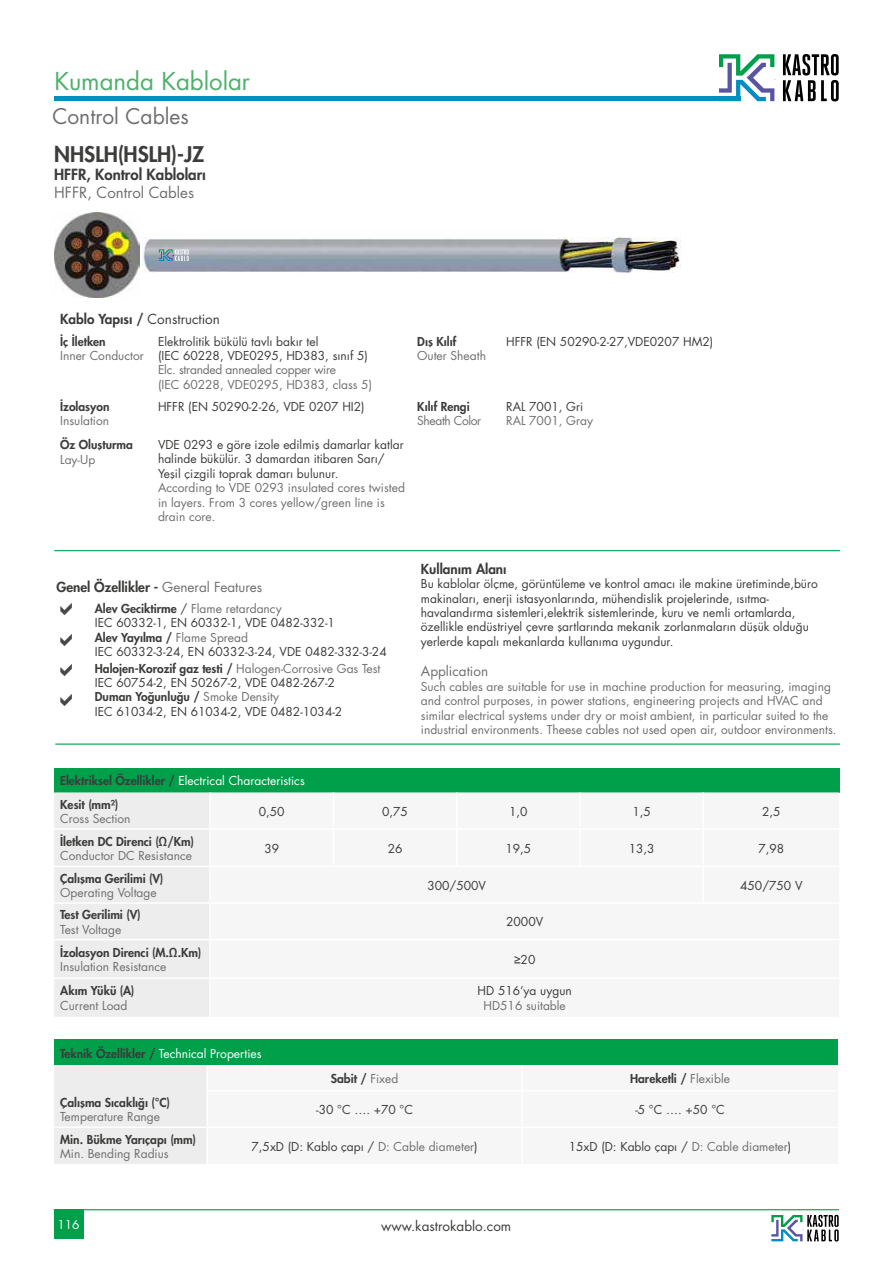
<style>
.page{position:relative;width:893px;height:1263px;background:#fff}
.page>*{position:absolute;margin:0;border:0;box-sizing:border-box;transform-origin:0 0}
.t1{font:24px "Futura";color:#4cb16a}
.t2{font:800 21px "Futura";color:#3c3c3b}
.t3{font:21px "Futura";color:#706f6f}
.t4{font:800 15px/18px "Futura";color:#3c3c3b}
.t5{font:800 13.5px "Futura";color:#3c3c3b}
.t6{font:13.5px "Futura";color:#3c3c3b}
.t7{font:13.5px "Futura";color:#706f6f}
.t8{font:12px/14.4px "Futura";color:#3c3c3b}
.t9{font:12px/14.4px "Futura";color:#706f6f}
.t10{font:800 12px/14.4px "Futura";color:#3c3c3b}
.t11{font:12px "Futura";color:#fff}
.t12{font:12px/14.4px "Futura";letter-spacing:-.03em;color:#706f6f}
.s1{font-weight:400;color:#706f6f}
.s2{font-weight:400}
.s3{font-weight:800;color:#3c3c3b}
.s4{color:#706f6f}
.s5{color:#3c3c3b}
.s6{font-weight:800}
.s7{font-weight:400;color:#fff}
.s8{font-family:"Arial"}
</style>
<div class="page">
<div style="left:54px;top:1209px;width:29px;height:30px;background:#00a04b"></div>
<hr style="left:54px;top:1209px;width:785px;height:1px;background:#00a04b">
<svg style="left:834px;top:1215px;width:5px;height:12px"></svg>
<svg style="left:771px;top:1215px;width:66px;height:26px"></svg>
<svg style="left:834px;top:1229px;width:5px;height:12px"></svg>
<svg style="left:719px;top:54px;width:55px;height:47px"></svg>
<svg style="left:783px;top:54px;width:56px;height:47px"></svg>
<div style="left:54px;top:96px;width:686px;height:5px;background:#0090bd"></div>
<div style="left:54px;top:1040px;width:784px;height:25px;background:#00a04b"></div>
<div style="left:54px;top:1127px;width:153px;height:37px;background:#ededed"></div>
<hr style="left:54px;top:1126px;width:153px;height:2px;background:#fff">
<div style="left:54px;top:1065px;width:153px;height:62px;background:#ededed"></div>
<img style="left:142px;top:238px;width:538px;height:34px">
<img style="left:54px;top:213px;width:85px;height:85px">
<div style="left:54px;top:768px;width:785px;height:24px;background:#00a04b"></div>
<div style="left:54px;top:792px;width:155px;height:225px;background:#ededed"></div>
<svg style="left:211px;top:792px;width:628px;height:1px"></svg>
<hr style="left:333px;top:792px;width:1px;height:36px;background:#fff">
<hr style="left:54px;top:828px;width:156px;height:2px;background:#fff">
<hr style="left:54px;top:866px;width:156px;height:1px;background:#fff">
<hr style="left:54px;top:902px;width:156px;height:2px;background:#fff">
<hr style="left:54px;top:939px;width:156px;height:1px;background:#fff">
<hr style="left:54px;top:977px;width:156px;height:2px;background:#fff">
<hr style="left:456px;top:792px;width:1px;height:36px;background:#fff">
<hr style="left:579px;top:792px;width:2px;height:36px;background:#fff">
<hr style="left:703px;top:792px;width:1px;height:36px;background:#fff">
<hr style="left:54px;top:550px;width:786px;height:1px;background:#00a04b">
<hr style="left:55px;top:743px;width:785px;height:2px;background:#00a04b">
<svg style="left:159px;top:249px;width:30px;height:12px"></svg>
<h1 class="t1" style="left:54px;top:66px;width:197px">Kumanda Kablolar</h1>
<h2 class="t3" style="left:52px;top:103px;width:138px">Control Cables</h2>
<p class="t2" style="left:54px;top:141px;width:152px">NHSLH(HSLH)-JZ</p>
<p class="t4" style="left:54px;top:166px;width:153px">HFFR, Kontrol Kabloları<br><span class="s1">HFFR, Control Cables</span></p>
<p class="t5" style="left:60px;top:310px;width:161px">Kablo Yapısı / <span class="s2">Construction</span></p>
<p class="t9" style="left:60px;top:334px;width:85px"><span class="s3">İç İletken<br></span>Inner Conductor</p>
<p class="t8" style="left:158px;top:334px;width:216px">Elektrolitik bükülü tavlı bakır tel<br>(IEC 60228, VDE0295, HD383, sınıf 5)<br><span class="s4">Elc. stranded annealed copper wire<br>(IEC 60228, VDE0295, HD383, class 5)</span></p>
<p class="t9" style="left:417px;top:334px;width:70px"><span class="s3">Dış Kılıf<br></span>Outer Sheath</p>
<p class="t8" style="left:506px;top:334px;width:209px">HFFR (EN 50290-2-27,VDE0207 HM2)</p>
<p class="t9" style="left:60px;top:399px;width:51px"><span class="s3">İzolasyon<br></span>Insulation</p>
<p class="t8" style="left:158px;top:399px;width:208px">HFFR (EN 50290-2-26, VDE 0207 HI2)</p>
<p class="t12" style="left:417px;top:399px;width:65px"><span class="s3">Kılıf Rengi<br></span>Sheath Color</p>
<p class="t9" style="left:506px;top:399px;width:88px"><span class="s5">RAL 7001, Gri<br></span>RAL 7001, Gray</p>
<p class="t10" style="left:60px;top:437px;width:74px">Öz Oluşturma<br><span class="s1">Lay-Up</span></p>
<p class="t8" style="left:158px;top:437px;width:248px">VDE 0293 e göre izole edilmiş damarlar katlar halinde bükülür. 3 damardan itibaren Sarı/ Yeşil çizgili toprak damarı bulunur.<br><span class="s4">According to VDE 0293 insulated cores twisted in layers. From 3 cores yellow/green line is drain core.</span></p>
<p class="t5" style="left:56px;top:578px;width:207px">Genel Özellikler - <span class="s1">General Features</span></p>
<p class="t8" style="left:95px;top:601px;width:293px"><span class="s6">Alev Geciktirme</span> / <span class="s4">Flame retardancy<br></span>IEC 60332-1, EN 60332-1, VDE 0482-332-1<br><span class="s6">Alev Yayılma /</span> <span class="s4">Flame Spread<br></span>IEC 60332-3-24, EN 60332-3-24, VDE 0482-332-3-24</p>
<p class="t8" style="left:95px;top:661px;width:287px"><span class="s6">Halojen-Korozif gaz testi /</span> <span class="s4">Halogen-Corrosive Gas Test </span>IEC 60754-2, EN 50267-2, VDE 0482-267-2<br><span class="s6">Duman Yoğunluğu /</span> <span class="s4">Smoke Density<br></span>IEC 61034-2, EN 61034-2, VDE 0482-1034-2</p>
<p class="t5" style="left:421px;top:560px;width:87px">Kullanım Alanı</p>
<p class="t8" style="left:421px;top:577px;width:398px">Bu kablolar ölçme, görüntüleme ve kontrol amacı ile makine üretiminde,büro makinaları, enerji istasyonlarında, mühendislik projelerinde, ısıtma&shy;havalandırma sistemleri,elektrik sistemlerinde, kuru ve nemli ortamlarda, özellikle endüstriyel çevre şartlarında mekanik zorlanmaların düşük olduğu yerlerde kapalı mekanlarda kullanıma uygundur.</p>
<p class="t7" style="left:421px;top:663px;width:69px">Application</p>
<p class="t9" style="left:421px;top:679px;width:417px">Such cables are suitable for use in machine production for measuring, imaging and control purposes, in power stations, engineering projects and HVAC and similar electrical systems under dry or moist ambient, in particular suited to the industrial environments. Theese cables not used open air, outdoor environments.</p>
<p class="t10" style="left:60px;top:769px;width:246px;line-height:23.4px">Elektriksel Özellikler / <span class="s7">Electrical Characteristics<br></span>Kesit (mm²)</p>
<p class="t9" style="left:60px;top:811px;width:72px">Cross Section</p>
<p class="t8" style="left:259px;top:804px;width:27px">0,50</p>
<p class="t8" style="left:382px;top:804px;width:27px">0,75</p>
<p class="t8" style="left:509px;top:804px;width:20px">1,0</p>
<p class="t8" style="left:632px;top:804px;width:20px">1,5</p>
<p class="t8" style="left:762px;top:804px;width:20px">2,5</p>
<p class="t10" style="left:60px;top:834px;width:135px">İletken DC Direnci (Ω/Km)<br><span class="s1">Conductor DC Resistance</span></p>
<p class="t8" style="left:264px;top:841px;width:16px">39</p>
<p class="t8" style="left:388px;top:841px;width:16px">26</p>
<p class="t8" style="left:505px;top:841px;width:27px">19,5</p>
<p class="t8" style="left:629px;top:841px;width:27px">13,3</p>
<p class="t8" style="left:758px;top:841px;width:27px">7,98</p>
<p class="t10" style="left:60px;top:871px;width:105px">Çalışma Gerilimi (V)<br><span class="s1">Operating Voltage</span></p>
<p class="t8" style="left:427px;top:878px;width:60px">300/500V</p>
<p class="t8" style="left:740px;top:878px;width:64px">450/750 V</p>
<p class="t10" style="left:60px;top:907px;width:82px">Test Gerilimi (V)<br><span class="s1">Test Voltage</span></p>
<p class="t8" style="left:506px;top:915px;width:39px">2000V</p>
<p class="t10" style="left:60px;top:945px;width:143px">İzolasyon Direnci (M.Ω.Km)<br><span class="s1">Insulation Resistance</span></p>
<p class="t8" style="left:514px;top:952px;width:23px"><span class="s8">≥</span>20</p>
<p class="t10" style="left:60px;top:983px;width:76px">Akım Yükü (A)<br><span class="s1">Current Load</span></p>
<p class="t8" style="left:478px;top:984px;width:96px;text-align:center">HD 516‘ya uygun<br><span class="s4">HD516 suitable</span></p>
<p class="t11" style="left:60px;top:1045px;width:203px"><span class="s3">Teknik Özellikler /</span> Technical Properties</p>
<p class="t10" style="left:331px;top:1071px;width:69px">Sabit / <span class="s1">Fixed</span></p>
<p class="t10" style="left:630px;top:1071px;width:101px">Hareketli / <span class="s1">Flexible</span></p>
<p class="t10" style="left:60px;top:1095px;width:111px">Çalışma Sıcaklığı (°C)<br><span class="s1">Temperature Range</span></p>
<p class="t8" style="left:316px;top:1102px;width:98px">-30 °C …. +70 °C</p>
<p class="t8" style="left:635px;top:1102px;width:91px">-5 °C …. +50 °C</p>
<p class="t10" style="left:60px;top:1132px;width:137px">Min. Bükme Yarıçapı (mm)<br><span class="s1">Min. Bending Radius</span></p>
<p class="t8" style="left:252px;top:1139px;width:228px">7,5xD (D: Kablo çapı / <span class="s4">D: Cable diameter</span>)</p>
<p class="t8" style="left:569px;top:1139px;width:224px">15xD (D: Kablo çapı / <span class="s4">D: Cable diameter</span>)</p>
<p class="t11" style="left:58px;top:1217px;width:24px">116</p>
<p class="t6" style="left:381px;top:1217px;width:132px">www.kastrokablo.com</p>
</div>
